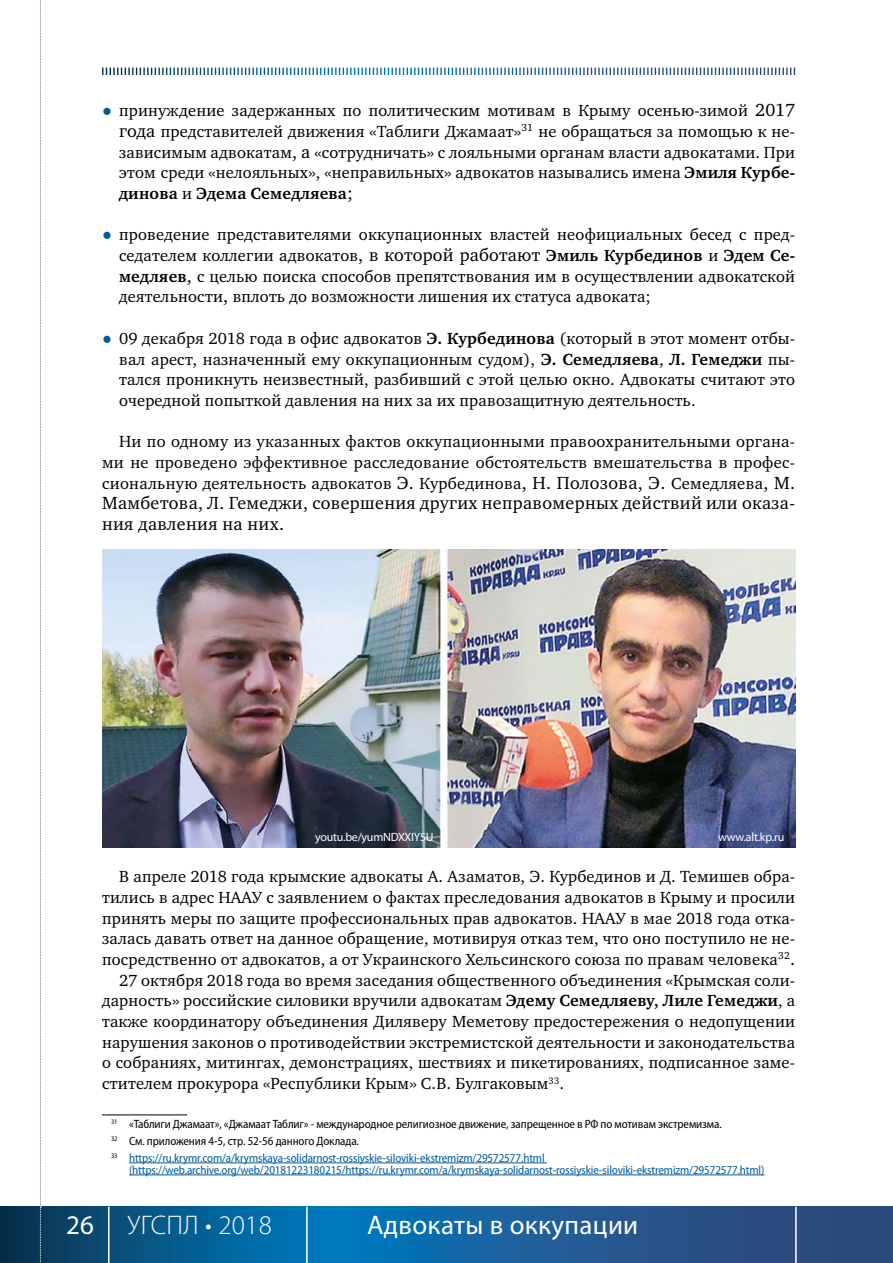
<style>
.page{position:relative;width:893px;height:1263px;background:#fff}
.page>*{position:absolute;margin:0;border:0;box-sizing:border-box;transform-origin:0 0}
.t1{font:27px "Myriad Pro";letter-spacing:.01em;color:#fff}
.t2{font:300 27px "Myriad Pro";letter-spacing:.01em;color:#fff}
.t3{font:18px/20.7px "Charter C";letter-spacing:.02em;color:#000}
.t4{font:16.5px/20.7px "Charter C";letter-spacing:.01em;color:#000;text-align:justify}
.t5{font:semi-condensed 12px/17px "Myriad Pro";letter-spacing:-.01em;color:#000}
.t6{font:semi-condensed 12px "Myriad Pro";letter-spacing:-.01em;color:#005a9a}
.t7{font:12px "Myriad Pro";letter-spacing:-.02em;color:#fff}
.s1{font-family:"Century Gothic";color:#005a9a}
.s2{font-size:18px}
.s3{font-weight:700}
.s4{color:#005a9a}
.s5{font-weight:400}
</style>
<div class="page">
<svg style="left:0;top:1207px;width:892px;height:56px;background:#14598f"></svg>
<img style="left:102px;top:549px;width:693px;height:298px">
<hr style="left:102px;top:1115px;width:85px;height:1px;background:#000">
<hr style="left:129px;top:1162px;width:418px;height:1px;background:#005a9a">
<hr style="left:129px;top:1174px;width:635px;height:1px;background:#005a9a">
<hr style="left:108px;top:1207px;width:2px;height:56px;background:#fff">
<hr style="left:795px;top:1207px;width:2px;height:56px;background:#fff">
<hr style="left:306px;top:1207px;width:2px;height:56px;background:#fff">
<svg style="left:102px;top:68px;width:693px;height:7px"></svg>
<svg style="left:40px;top:0;width:1px;height:1263px"></svg>
<p class="t4" style="left:119px;top:100px;width:678px;text-indent:-17px"><span class="s1">●</span> принуждение задержанных по политическим мотивам в Крыму осенью-зимой <span class="s2">2017 года</span> представителей движения «Таблиги Джамаат»<sup>31</sup> не обращаться за помощью к не&shy;зависимым адвокатам<span class="s2">, а</span> «сотрудничать» с лояльными органам власти адвокатами. При этом среди «нелояльных», «неправильных» адвокатов назывались имена <span class="s3">Эмиля Курбе&shy;динова</span> и <span class="s3">Эдема Семедляева</span><span class="s2">;</span></p>
<p class="t4" style="left:119px;top:225px;width:678px;text-indent:-17px"><span class="s1">●</span> проведение представителями оккупационных властей неофициальных бесед с пред&shy;седателем коллегии адвокатов<span class="s2">, в которой работают</span> <span class="s3">Эмиль Курбединов</span> и <span class="s3">Эдем Се&shy;медляев</span><span class="s2">,</span> с целью поиска способов препятствования им в осуществлении адвокатской деятельности<span class="s2">,</span> вплоть до возможности лишения их статуса адвоката;</p>
<p class="t4" style="left:119px;top:328px;width:678px;text-indent:-17px"><span class="s1">●</span> 09 декабря 2018 года в офис адвокатов <span class="s3">Э. Курбединова</span> (который в этот момент отбы&shy;вал арест, назначенный ему оккупационным судом), <span class="s3">Э. Семедляева</span>, <span class="s3">Л. Гемеджи</span> пы&shy;тался проникнуть неизвестный, разбивший с этой целью окно. Адвокаты считают это очередной попыткой давления на них за их правозащитную деятельность.</p>
<p class="t4" style="left:102px;top:432px;width:695px;text-indent:17px">Ни по одному из указанных фактов оккупационными правоохранительными органа&shy;ми не проведено эффективное расследование обстоятельств вмешательства в профес&shy;сиональную деятельность адвокатов <span class="s2">Э.</span> Курбединова<span class="s2">, Н. Полозова, Э.</span> Семедляева<span class="s2">, М.</span></p>
<p class="t3" style="left:102px;top:493px;width:695px">Мамбетова, Л. Гемеджи, совершения других неправомерных действий или оказа&shy;ния давления на них.</p>
<p class="t7" style="left:315px;top:829px;width:120px">youtu.be/yumNDXXIY5U</p>
<p class="t7" style="left:718px;top:829px;width:68px">www.alt.kp.ru</p>
<p class="t4" style="left:119px;top:866px;width:678px">В апреле 2018 года крымские адвокаты А. Азаматов, Э. Курбединов и Д. Темишев обра-</p>
<p class="t4" style="left:102px;top:887px;width:695px">тились в адрес НААУ с заявлением о фактах преследования адвокатов в Крыму и просили</p>
<p class="t4" style="left:102px;top:908px;width:695px">принять меры по защите профессиональных прав адвокатов. НААУ в мае 2018 года отка-</p>
<p class="t4" style="left:102px;top:928px;width:695px">залась давать ответ на данное обращение, мотивируя отказ тем, что оно поступило не не-</p>
<p class="t4" style="left:102px;top:949px;width:695px">посредственно от адвокатов, а от Украинского Хельсинского союза по правам человека<sup>32</sup><span class="s2">.</span></p>
<p class="t4" style="left:119px;top:970px;width:678px">27 октября 2018 года во время заседания общественного объединения «Крымская соли-</p>
<p class="t4" style="left:102px;top:990px;width:695px">дарность» российские силовики вручили адвокатам <span class="s3">Эдему Семедляеву, Лиле Гемеджи</span>, а</p>
<p class="t4" style="left:102px;top:1011px;width:695px">также координатору объединения Диляверу Меметову предостережения о недопущении</p>
<p class="t4" style="left:102px;top:1032px;width:695px">нарушения законов о противодействии экстремистской деятельности и законодательства</p>
<p class="t4" style="left:102px;top:1053px;width:695px">о собраниях, митингах, демонстрациях, шествиях и пикетированиях, подписанное заме-</p>
<p class="t4" style="left:102px;top:1073px;width:463px">стителем прокурора «Республики Крым» С.В. Булгаковым<sup>33</sup>.</p>
<p class="t5" style="left:111px;top:1115px;width:612px"><sup>31</sup> «Таблиги Джамаат», «Джамаат Таблиг» - международное религиозное движение, запрещенное в РФ по мотивам экстремизма.<br><sup>32</sup> См. приложения 4-5, стр. 52-56 данного Доклада.<br><sup>33</sup> <span class="s4">https://ru.krymr.com/a/krymskaya-solidarnost-rossiyskie-siloviki-ekstremizm/29572577.html</span></p>
<p class="t6" style="left:129px;top:1162px;width:637px">(https://web.archive.org/web/20181223180215/https://ru.krymr.com/a/krymskaya-solidarnost-rossiyskie-siloviki-ekstremizm/29572577.html)</p>
<h1 class="t2" style="left:66px;top:1208px;width:207px"><span class="s5">26</span> УГСПЛ • 2018</h1>
<h1 class="t1" style="left:367px;top:1208px;width:273px">Aдвокаты в оккупации</h1>
</div>
